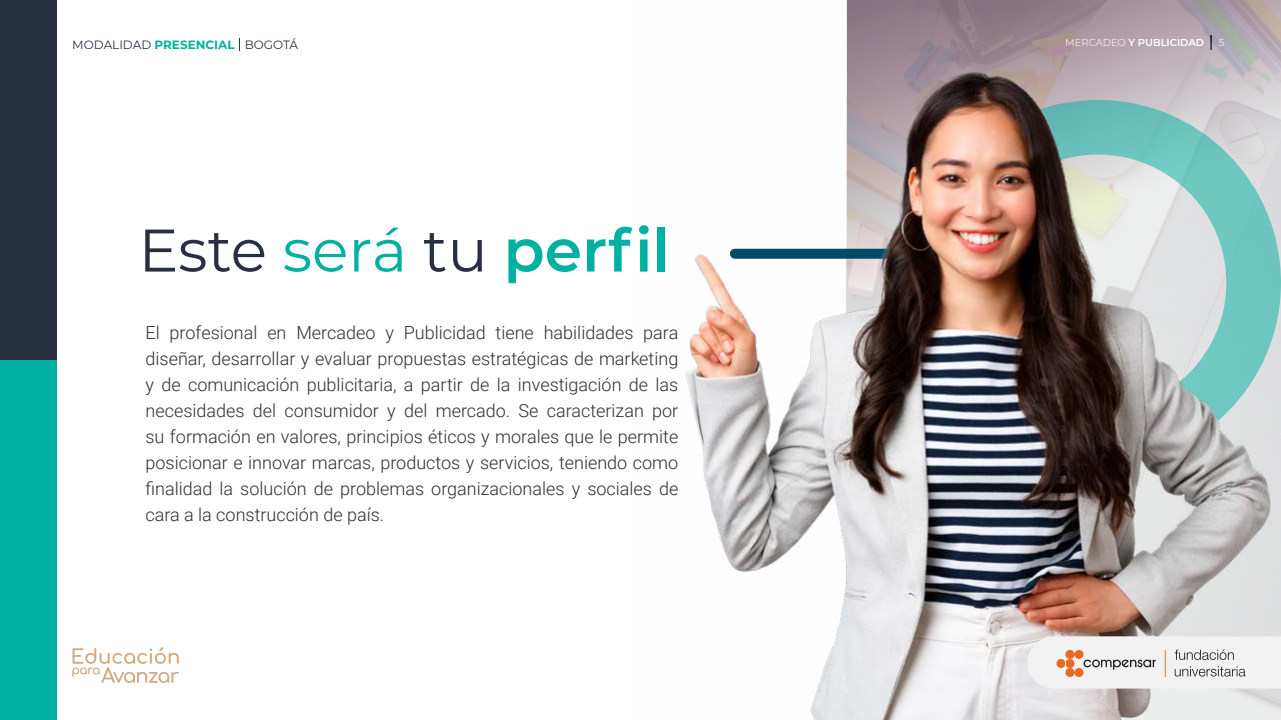
<style>
.page{position:relative;width:1281px;height:720px;background:#fff}
.page>*{position:absolute;margin:0;border:0;box-sizing:border-box;transform-origin:0 0}
.t1{font:60px "Montserrat";color:#272f41}
.t2{font:300 18px/26px "Roboto";color:#2f2f2f;text-align:justify}
.t3{font:12px "Montserrat";color:#272f41}
.t4{font:600 10px "Montserrat";color:#fff}
.t5{font:300 10px "Montserrat";color:#fff}
.s1{font-weight:700;color:#00b1a1}
.s2{color:#00b1a1}
.s3{font-weight:600;color:#00b1a1}
.s4{font-weight:300}
</style>
<div class="page">
<div style="left:0;top:0;width:57px;height:720px;background:#00b1a1"></div>
<div style="left:0;top:0;width:57px;height:360px;background:#272f41"></div>
<svg style="left:239px;top:38px;width:1px;height:13px"></svg>
<svg style="left:72px;top:647px;width:107px;height:36px"></svg>
<img style="left:685px;top:5px;width:595px;height:715px">
<svg style="left:1027px;top:636px;width:253px;height:53px"></svg>
<svg style="left:1210px;top:35px;width:1px;height:15px"></svg>
<p class="t3" style="left:72px;top:36px;width:227px">MODALIDAD <span class="s1">PRESENCIAL</span> BOGOTÁ</p>
<h1 class="t1" style="left:138px;top:209px;width:533px">Este <span class="s2">será</span> tu <span class="s3">perfil</span></h1>
<p class="t2" style="left:145px;top:319px;width:534px">El profesional en Mercadeo y Publicidad tiene habilidades para diseñar, desarrollar y evaluar propuestas estratégicas de marketing y de comunicación publicitaria, a partir de la investigación de las necesidades del consumidor y del mercado. Se caracterizan por su formación en valores, principios éticos y morales que le permite posicionar e innovar marcas, productos y servicios, teniendo como finalidad la solución de problemas organizacionales y sociales de cara a la construcción de país.</p>
<p class="t4" style="left:1065px;top:35px;width:140px"><span class="s4">MERCADEO</span> Y PUBLICIDAD</p>
<p class="t5" style="left:1218px;top:36px;width:7px">5</p>
</div>
